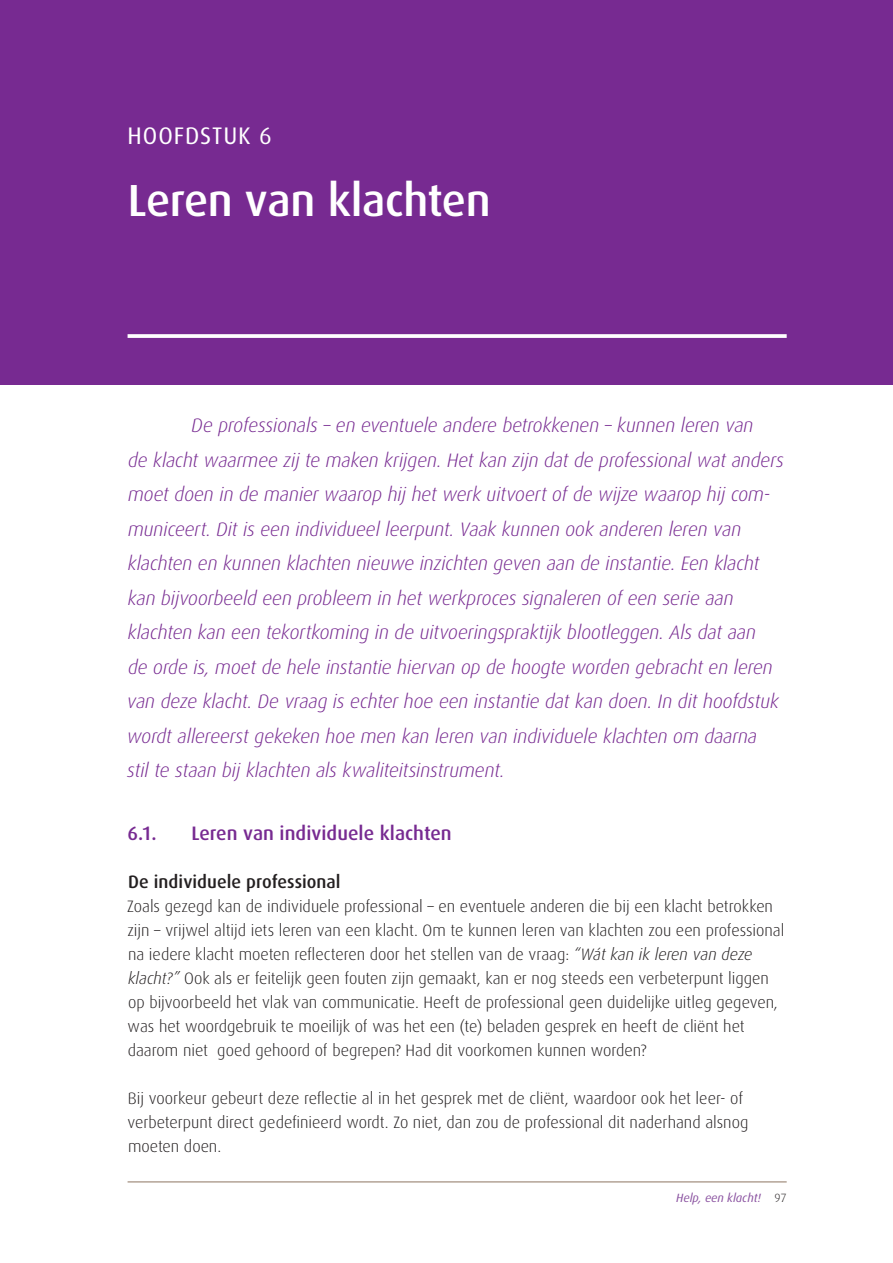
<style>
.page{position:relative;width:893px;height:1263px;background:#fff}
.page>*{position:absolute;margin:0;border:0;box-sizing:border-box;transform-origin:0 0}
.Lex-Kop-Hoofdstuk{font:500 45px "Dax";letter-spacing:-.01em;color:#fff}
.Lex-Kop-Hoofdstuk-2{font:24px "Dax";letter-spacing:.04em;color:#fff}
.Lex-Inleiding{font:italic 300 19.5px/34.5px "Dax Pro";letter-spacing:-.005em;color:#772a91}
.Lex-Broodtekst-Sub{font:500 19.5px "Dax";color:#772a91}
.Lex-Inleiding-2{font:500 18px "Dax";color:#231f20}
.Lex-Broodtekst{font:300 16.5px/24px "Dax";color:#231f20}
.Lex-Broodtekst-Zon{font:300 16.5px/24px "Dax";color:#231f20}
.t1{font:italic 12px "Dax";color:#8a52a0}
.s1{font-family:"Dax Pro";font-style:italic}
.s2{font-weight:300;font-style:normal;color:#231f20}
</style>
<div class="page">
<hr style="left:128px;top:1181px;width:659px;height:1px;background:#b3a396">
<div style="left:0;top:0;width:893px;height:384px;background:#772a91"></div>
<svg style="left:128px;top:334px;width:659px;height:4px;background:#f6f1f7"></svg>
<p class="Lex-Kop-Hoofdstuk-2" style="left:128px;top:122px;width:146px">HOOFDSTUK 6</p>
<p class="Lex-Kop-Hoofdstuk" style="left:128px;top:175px;width:364px">Leren van klachten</p>
<p class="Lex-Inleiding" style="left:127px;top:408px;width:658px;text-indent:65px">De professionals – en eventuele andere betrokkenen – kunnen leren van<br>de klacht waarmee zij te maken krijgen. Het kan zijn dat de professional wat anders moet doen in de manier waarop hij het werk uitvoert of de wijze waarop hij com&shy;municeert. Dit is een individueel leerpunt. Vaak kunnen ook anderen leren van klachten en kunnen klachten nieuwe inzichten geven aan de instantie. Een klacht kan bijvoorbeeld een probleem in het werkproces signaleren of een serie aan klachten kan een tekortkoming in de uitvoeringspraktijk blootleggen. Als dat aan<br>de orde is, moet de hele instantie hiervan op de hoogte worden gebracht en leren van deze klacht. De vraag is echter hoe een instantie dat kan doen. In dit hoofdstuk wordt allereerst gekeken hoe men kan leren van individuele klachten om daarna<br>stil te staan bij klachten als kwaliteitsinstrument.</p>
<p class="Lex-Broodtekst-Sub" style="left:127px;top:822px;width:31px">6.1.</p>
<p class="Lex-Broodtekst-Sub" style="left:191px;top:822px;width:262px">Leren van individuele klachten</p>
<p class="Lex-Inleiding-2" style="left:128px;top:872px;width:214px">De individuele professional</p>
<p class="Lex-Broodtekst" style="left:127px;top:894px;width:659px">Zoals gezegd kan de individuele professional – en eventuele anderen die bij een klacht betrokken zijn – vrijwel altijd iets leren van een klacht. Om te kunnen leren van klachten zou een professional na iedere klacht moeten reflecteren door het stellen van de vraag: <span class="s1">“Wát kan ik leren van deze klacht?”</span> Ook als er feitelijk geen fouten zijn gemaakt, kan er nog steeds een verbeterpunt liggen op bijvoorbeeld het vlak van communicatie. Heeft de professional geen duidelijke uitleg gegeven, was het woordgebruik te moeilijk of was het een (te) beladen gesprek en heeft de cliënt het daarom niet goed gehoord of begrepen? Had dit voorkomen kunnen worden?</p>
<p class="Lex-Broodtekst-Zon" style="left:128px;top:1086px;width:622px">Bij voorkeur gebeurt deze reflectie al in het gesprek met de cliënt, waardoor ook het leer- of verbeterpunt direct gedefinieerd wordt. Zo niet, dan zou de professional dit naderhand alsnog moeten doen.</p>
<p class="t1" style="left:676px;top:1191px;width:112px">Help, een klacht! <span class="s2">97</span></p>
</div>
